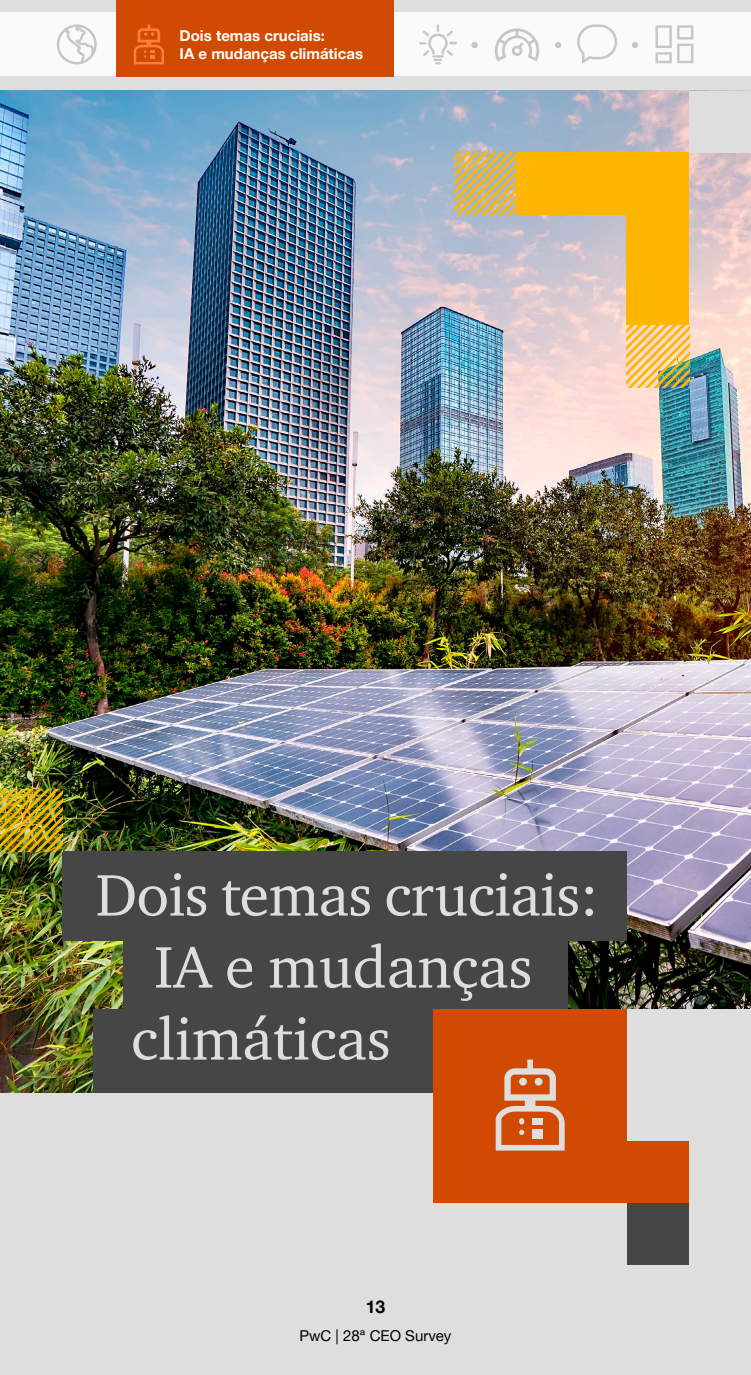
<style>
.page{position:relative;width:751px;height:1375px;background:#fff}
.page>*{position:absolute;margin:0;border:0;box-sizing:border-box;transform-origin:0 0}
.t1{font:60px "ITC Charter Com";color:#dedede}
.t2{font:700 17.5px "Helvetica Neue LT Pro";color:#000}
.t3{font:700 15px/18px "Helvetica Neue LT Pro";color:#fff}
.t4{font:15px "Helvetica Neue LT Pro";color:#000}
</style>
<div class="page">
<div style="left:0;top:0;width:750px;height:1375px;background:#dedede"></div>
<img style="left:0;top:91px;width:750px;height:1002px">
<div style="left:433px;top:1009px;width:317px;height:366px;background:#dedede"></div>
<div style="left:688px;top:91px;width:62px;height:62px;background:#dedede"></div>
<svg style="left:626px;top:1141px;width:62px;height:124px;background:#8c4925"></svg>
<div style="left:62px;top:851px;width:564px;height:90px;background:#464646"></div>
<div style="left:93px;top:1009px;width:340px;height:84px;background:#464646"></div>
<div style="left:123px;top:925px;width:444px;height:84px;background:#464646"></div>
<div style="left:433px;top:1009px;width:193px;height:194px;background:#d04a02"></div>
<img style="left:0;top:789px;width:62px;height:62px">
<div style="left:626px;top:153px;width:62px;height:172px;background:#ffb600"></div>
<div style="left:516px;top:153px;width:172px;height:62px;background:#ffb600"></div>
<svg style="left:626px;top:325px;width:62px;height:62px;background:#eac36e"></svg>
<svg style="left:454px;top:153px;width:62px;height:62px;background:#ceb671"></svg>
<div style="left:0;top:13px;width:750px;height:63px;background:#fafafa"></div>
<div style="left:116px;top:0;width:277px;height:76px;background:#d04a02"></div>
<svg style="left:57px;top:24px;width:40px;height:40px"></svg>
<svg style="left:134px;top:24px;width:30px;height:40px"></svg>
<svg style="left:655px;top:25px;width:38px;height:38px"></svg>
<div style="left:554px;top:42px;width:7px;height:6px;background:#c7c7c7;border-radius:50%"></div>
<svg style="left:632px;top:42px;width:5px;height:6px"></svg>
<svg style="left:471px;top:42px;width:6px;height:6px"></svg>
<svg style="left:419px;top:24px;width:37px;height:40px"></svg>
<svg style="left:495px;top:28px;width:44px;height:34px"></svg>
<svg style="left:577px;top:24px;width:39px;height:40px"></svg>
<svg style="left:495px;top:1060px;width:69px;height:91px"></svg>
<p class="t3" style="left:179px;top:26px;width:185px">Dois temas cruciais:<br>IA e mudanças climáticas</p>
<p class="t1" style="left:95px;top:858px;width:504px">Dois temas cruciais:</p>
<p class="t1" style="left:154px;top:930px;width:380px">IA e mudanças</p>
<p class="t1" style="left:131px;top:1002px;width:261px">climáticas</p>
<p class="t2" style="left:365px;top:1296px;width:21px">13</p>
<p class="t4" style="left:299px;top:1326px;width:153px">PwC | 28ª CEO Survey</p>
</div>
